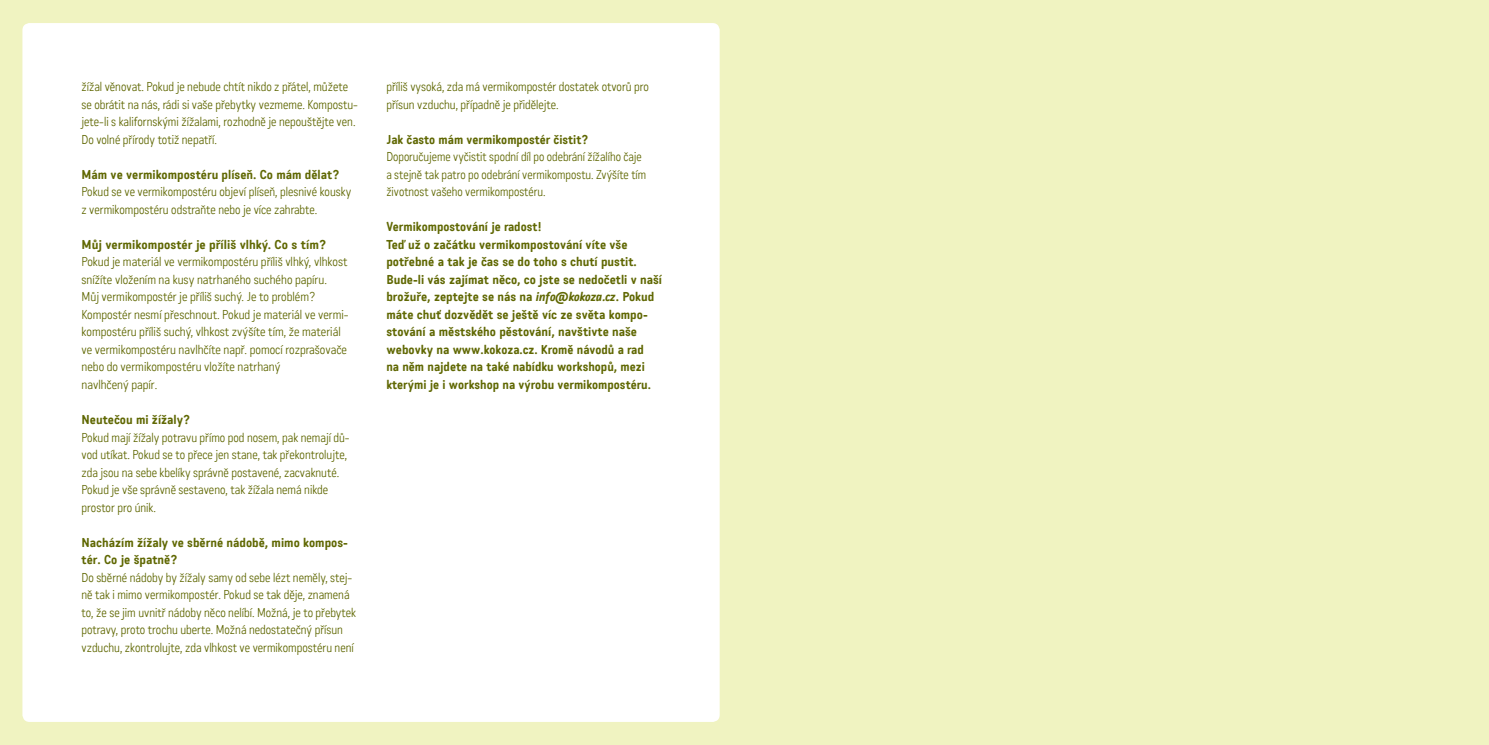
<style>
.page{position:relative;width:1489px;height:745px;background:#fff}
.page>*{position:absolute;margin:0;border:0;box-sizing:border-box;transform-origin:0 0}
.t1{font:300 12.5px/17.5px "Katarine";color:#606803}
.t2{font:700 12.5px/17.5px "Katarine";color:#606803}
.t3{font:300 12.5px/17.5px "Katarine";color:#606803;scale:1.04 1}
.t4{font:700 12.5px "Katarine";color:#606803;scale:1.04 1}
.s1{font-style:italic}
</style>
<div class="page">
<div style="left:0;top:0;width:1488px;height:744px;background:#f0f3c1"></div>
<div style="left:22px;top:23px;width:697px;height:698px;background:#fff;border-radius:7px"></div>
<p class="t1" style="left:81px;top:78px;width:278px">žížal věnovat. Pokud je nebude chtít nikdo z přátel, můžete se obrátit na nás, rádi si vaše přebytky vezmeme. Kompostu&shy;jete-li s kalifornskými žížalami, rozhodně je nepouštějte ven.<br>Do volné přírody totiž nepatří.</p>
<p class="t2" style="left:81px;top:165px;width:259px">Mám ve vermikompostéru plíseň. Co mám dělat?</p>
<p class="t1" style="left:81px;top:183px;width:271px">Pokud se ve vermikompostéru objeví plíseň, plesnivé kousky z vermikompostéru odstraňte nebo je více zahrabte.</p>
<p class="t4" style="left:81px;top:236px;width:237px">Můj vermikompostér je příliš vlhký. Co s tím?</p>
<p class="t3" style="left:81px;top:253px;width:258px">Pokud je materiál ve vermikompostéru příliš vlhký, vlhkost snížíte vložením na kusy natrhaného suchého papíru.<br>Můj vermikompostér je příliš suchý. Je to problém?<br>Kompostér nesmí přeschnout. Pokud je materiál ve vermi&shy;kompostéru příliš suchý, vlhkost zvýšíte tím, že materiál ve vermikompostéru navlhčíte např. pomocí rozprašovače nebo do vermikompostéru vložíte natrhaný<br>navlhčený papír.</p>
<p class="t2" style="left:81px;top:410px;width:110px">Neutečou mi žížaly?</p>
<p class="t1" style="left:81px;top:428px;width:270px">Pokud mají žížaly potravu přímo pod nosem, pak nemají dů&shy;vod utíkat. Pokud se to přece jen stane, tak překontrolujte, zda jsou na sebe kbelíky správně postavené, zacvaknuté.<br>Pokud je vše správně sestaveno, tak žížala nemá nikde prostor pro únik.</p>
<p class="t2" style="left:81px;top:533px;width:268px">Nacházím žížaly ve sběrné nádobě, mimo kompos&shy;tér. Co je špatně?</p>
<p class="t1" style="left:81px;top:568px;width:276px">Do sběrné nádoby by žížaly samy od sebe lézt neměly, stej&shy;ně tak i mimo vermikompostér. Pokud se tak děje, znamená to, že se jim uvnitř nádoby něco nelíbí. Možná, je to přebytek potravy, proto trochu uberte. Možná nedostatečný přísun vzduchu, zkontrolujte, zda vlhkost ve vermikompostéru není</p>
<p class="t1" style="left:386px;top:78px;width:264px">příliš vysoká, zda má vermikompostér dostatek otvorů pro přísun vzduchu, případně je přidělejte.</p>
<p class="t2" style="left:386px;top:130px;width:203px">Jak často mám vermikompostér čistit?</p>
<p class="t1" style="left:386px;top:148px;width:261px">Doporučujeme vyčistit spodní díl po odebrání žížalího čaje a stejně tak patro po odebrání vermikompostu. Zvýšíte tím životnost vašeho vermikompostéru.</p>
<p class="t2" style="left:386px;top:218px;width:277px">Vermikompostování je radost!<br>Teď už o začátku vermikompostování víte vše potřebné a tak je čas se do toho s chutí pustit.<br>Bude-li vás zajímat něco, co jste se nedočetli v naší brožuře, zeptejte se nás na <span class="s1">info@kokoza.cz</span>. Pokud máte chuť dozvědět se ještě víc ze světa kompo&shy;stování a městského pěstování, navštivte naše webovky na www.kokoza.cz. Kromě návodů a rad<br>na něm najdete na také nabídku workshopů, mezi kterými je i workshop na výrobu vermikompostéru.</p>
</div>
